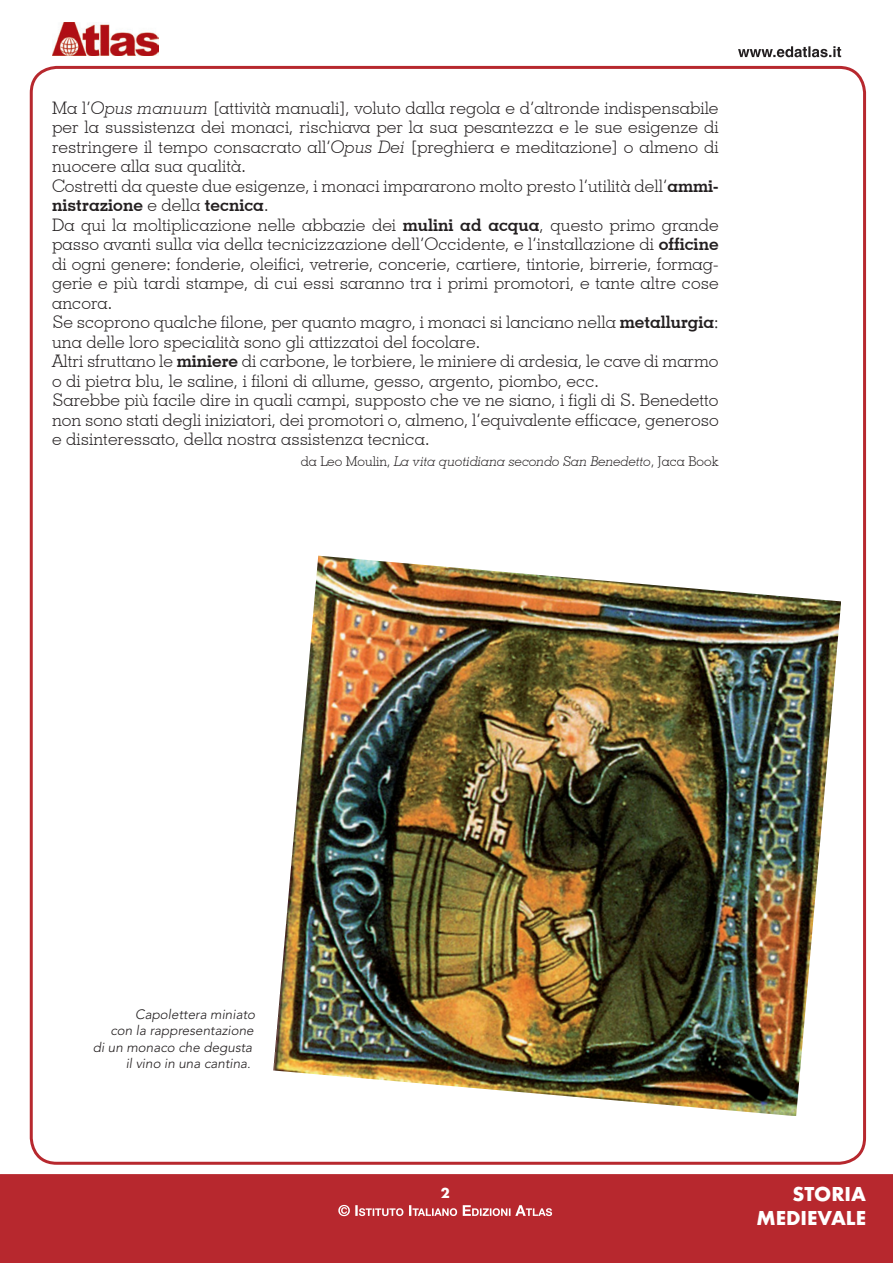
<style>
.page{position:relative;width:893px;height:1263px;background:#fff}
.page>*{position:absolute;margin:0;border:0;box-sizing:border-box;transform-origin:0 0}
.t1{font:700 21px/24px "Futura T";color:#fff;text-align:right}
.t2{font:300 17.25px/19.5px "Geometric Slab 703 BT";color:#231f20}
.t3{font:700 15px "Futura T";color:#fff}
.t4{font:italic 300 13.5px "Avenir";color:#231f20}
.t5{font:italic 300 13.5px "Geometric Slab 703 BT";color:#231f20}
.s1{font-style:italic}
.s2{font-weight:700}
.s3{font-style:normal}
</style>
<div class="page">
<div style="left:0;top:1174px;width:893px;height:89px;background:#b7282e;border:2px solid #b7282e"></div>
<svg style="left:338px;top:1205px;width:214px;height:11px"></svg>
<svg style="left:738px;top:46px;width:103px;height:11px"></svg>
<img style="left:52px;top:22px;width:106px;height:34px">
<img style="left:273px;top:556px;width:568px;height:560px">
<p class="t2" style="left:52px;top:98px;width:668px">Ma l’<span class="s1">Opus manuum</span> [attività manuali], voluto dalla regola e d’altronde indispensabile per la sussistenza dei monaci, rischiava per la sua pesantezza e le sue esigenze di restringere il tempo consacrato all’<span class="s1">Opus Dei</span> [preghiera e meditazione] o almeno di nuocere alla sua qualità.<br>Costretti da queste due esigenze, i monaci impararono molto presto l’utilità dell’<span class="s2">ammi&shy;nistrazione</span> e della <span class="s2">tecnica</span>.<br>Da qui la moltiplicazione nelle abbazie dei <span class="s2">mulini ad acqua</span>, questo primo grande passo avanti sulla via della tecnicizzazione dell’Occidente, e l’installazione di <span class="s2">officine </span>di ogni genere: fonderie, oleifici, vetrerie, concerie, cartiere, tintorie, birrerie, formag&shy;gerie e più tardi stampe, di cui essi saranno tra i primi promotori, e tante altre cose ancora.<br>Se scoprono qualche filone, per quanto magro, i monaci si lanciano nella <span class="s2">metallurgia</span>: una delle loro specialità sono gli attizzatoi del focolare.<br>Altri sfruttano le <span class="s2">miniere</span> di carbone, le torbiere, le miniere di ardesia, le cave di marmo o di pietra blu, le saline, i filoni di allume, gesso, argento, piombo, ecc.<br>Sarebbe più facile dire in quali campi, supposto che ve ne siano, i figli di S. Benedetto non sono stati degli iniziatori, dei promotori o, almeno, l’equivalente efficace, generoso e disinteressato, della nostra assistenza tecnica.</p>
<p class="t5" style="left:301px;top:453px;width:419px"><span class="s3">da Leo Moulin,</span> La vita quotidiana secondo San Benedetto<span class="s3">, Jaca Book</span></p>
<p class="t4" style="left:135px;top:1006px;width:122px">Capolettera miniato</p>
<p class="t4" style="left:110px;top:1023px;width:145px">con la rappresentazione</p>
<p class="t4" style="left:93px;top:1039px;width:161px">di un monaco che degusta</p>
<p class="t4" style="left:126px;top:1056px;width:127px">il vino in una cantina.</p>
<p class="t3" style="left:441px;top:1184px;width:10px">2</p>
<p class="t1" style="left:756px;top:1182px;width:111px">STORIa<br>MEDIEVALE</p>
</div>
